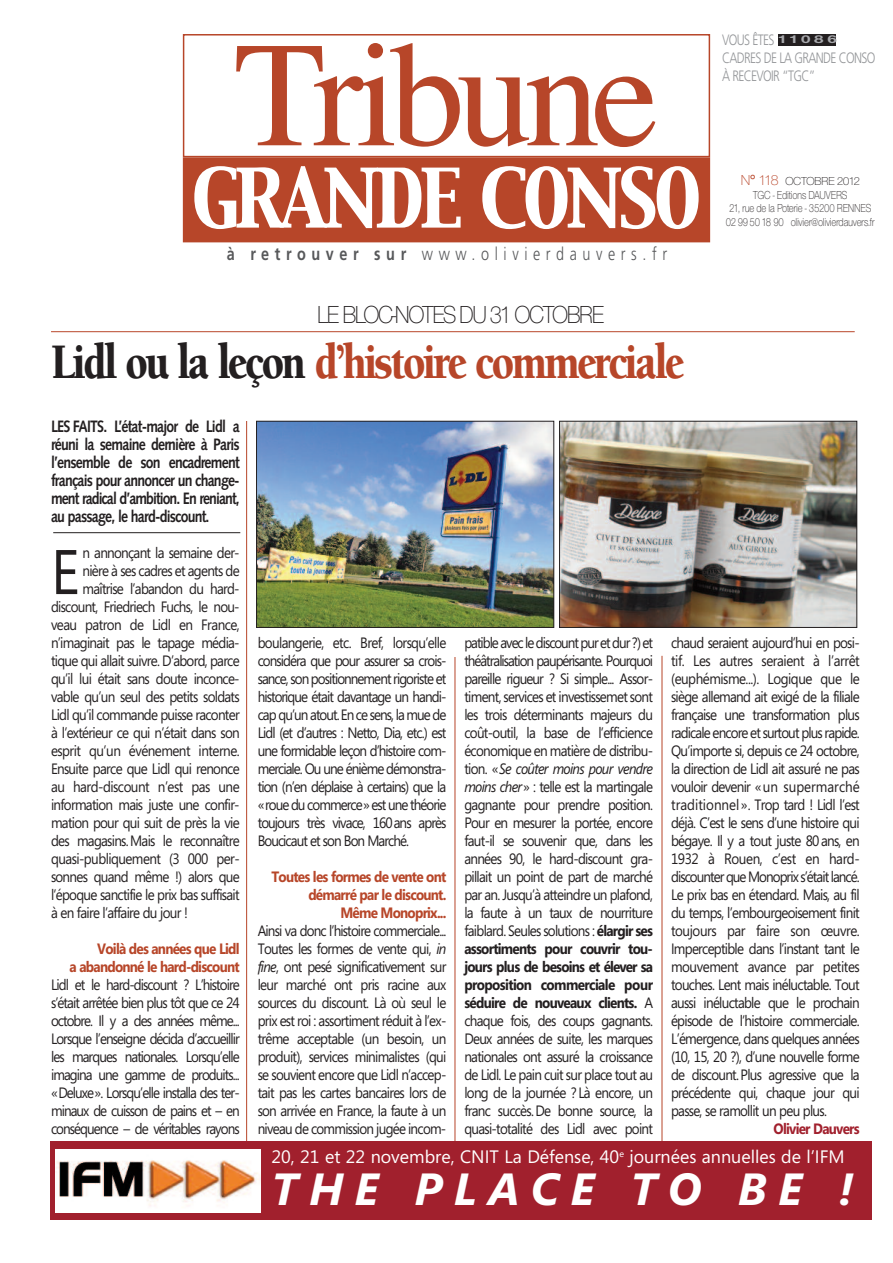
<style>
.page{position:relative;width:893px;height:1263px;background:#fff}
.page>*{position:absolute;margin:0;border:0;box-sizing:border-box;transform-origin:0 0}
.t1{font:150px "Times";letter-spacing:-.05em;color:#b74629}
.t2{font:72px "Capitals";letter-spacing:-.065em;color:#fff}
.t3{font:62.85px "Segoe";color:#231f20;scale:.9 1}
.t4{font:900 51px "Berkeley";letter-spacing:-.055em;color:#b74629;scale:.82 1}
.t5{font:italic 700 45px "Segoe";letter-spacing:.25em;color:#fff}
.t6{font:300 25.5px "Nimbus Sans Novus T";letter-spacing:-.09em;color:#231f20;scale:.9 1}
.t7{font:18px "Segoe";color:#fff}
.t8{font:300 18px "Frutiger";letter-spacing:.39em;color:#57585a;scale:.8 1}
.t9{font:700 16.5px/18px "Syntax";letter-spacing:-.065em;color:#231f20;text-align:justify;scale:.85 1}
.t10{font:15px/18px "Segoe";letter-spacing:-.055em;color:#231f20;text-align:justify;scale:.9 1}
.t11{font:700 15px/18px "Segoe";letter-spacing:-.06em;color:#b74629;text-align:right;scale:.9 1}
.t12{font:300 15px/18px "Frutiger";letter-spacing:-.055em;color:#939598;scale:.8 1}
.t13{font:15px "Segoe";letter-spacing:-.035em;color:#231f20;scale:.9 1}
.t14{font:700 15px "Segoe";letter-spacing:-.06em;color:#a1202d;scale:.9 1}
.t15{font:300 12px/13.5px "Nimbus Sans Novus T";letter-spacing:-.03em;color:#231f20;text-align:center}
.t16{font:700 11.7px "Nimbus Sans Novus T";letter-spacing:.145em;color:#a8a9ad;scale:1.54 1}
.s1{font-weight:700}
.s2{color:#231f20}
.s3{font-size:15px;color:#b9472b}
.s4{font-style:italic}
</style>
<div class="page">
<div style="left:183px;top:34px;width:527px;height:123px;border:2px solid #b74629"></div>
<div style="left:184px;top:159px;width:525px;height:82px;background:#b74629"></div>
<div style="left:183px;top:157px;width:527px;height:85px;border:2px solid #b74629"></div>
<div style="left:778px;top:34px;width:58px;height:12px;background:#231f20"></div>
<hr style="left:51px;top:331px;width:804px;height:1px;background:#b9472b">
<hr style="left:246px;top:421px;width:1px;height:787px;background:#b74629">
<hr style="left:455px;top:657px;width:1px;height:549px;background:#b74629">
<hr style="left:662px;top:656px;width:1px;height:553px;background:#b74629">
<hr style="left:53px;top:532px;width:187px;height:1px;background:#231f20">
<img style="left:258px;top:423px;width:294px;height:203px">
<div style="left:256px;top:421px;width:298px;height:207px;border:1px solid #231f20"></div>
<img style="left:561px;top:423px;width:294px;height:203px">
<div style="left:559px;top:421px;width:298px;height:207px;border:1px solid #231f20"></div>
<div style="left:51px;top:1141px;width:821px;height:78px;background:#a1202d"></div>
<img style="left:55px;top:1150px;width:206px;height:63px">
<h1 class="t1" style="left:234px;top:33px;width:426px">Tribune</h1>
<h2 class="t2" style="left:191px;top:156px;width:512px">GRANDE CONSO</h2>
<p class="t8" style="left:227px;top:247px;width:552px"><span class="s1">à retrouver sur</span> www.olivierdauvers.fr</p>
<h3 class="t6" style="left:317px;top:299px;width:321px">LE BLOC-NOTES DU 31 OCTOBRE</h3>
<h3 class="t4" style="left:51px;top:342px;width:773px"><span class="s2">Lidl ou la leçon</span> d’histoire commerciale</h3>
<p class="t12" style="left:722px;top:32px;width:193px">VOUS ÊTES<br>CADRES DE LA GRANDE CONSO<br>À RECEVOIR “TGC”</p>
<p class="t16" style="left:777px;top:32px;width:40px">11086</p>
<p class="t15" style="left:726px;top:174px;width:150px"><span class="s3">N° 118</span> OCTOBRE 2012<br>TGC - Editions DAUVERS<br>21, rue de la Poterie - 35200 RENNES<br>02 99 50 18 90 olivier@olivierdauvers.fr</p>
<p class="t9" style="left:51px;top:419px;width:223px">LES FAITS. L’état-major de Lidl a réuni la semaine dernière à Paris l’ensemble de son encadrement français pour annoncer un change&shy;ment radical d’ambition. En reniant, au passage, le hard-discount.</p>
<h3 class="t3" style="left:51px;top:527px;width:33px">E</h3>
<p class="t10" style="left:83px;top:543px;width:176px">n annonçant la semaine der-</p>
<p class="t10" style="left:83px;top:561px;width:176px">nière à ses cadres et agents de</p>
<p class="t10" style="left:83px;top:579px;width:176px">maîtrise l’abandon du hard-</p>
<p class="t10" style="left:51px;top:597px;width:211px">discount, Friedriech Fuchs, le nou-</p>
<p class="t10" style="left:51px;top:615px;width:211px">veau patron de Lidl en France,</p>
<p class="t10" style="left:51px;top:633px;width:211px">n’imaginait pas le tapage média-</p>
<p class="t10" style="left:51px;top:651px;width:211px">tique qui allait suivre. D’abord, parce</p>
<p class="t10" style="left:51px;top:669px;width:211px">qu’il lui était sans doute inconce-</p>
<p class="t10" style="left:51px;top:687px;width:211px">vable qu’un seul des petits soldats</p>
<p class="t10" style="left:51px;top:705px;width:211px">Lidl qu’il commande puisse raconter</p>
<p class="t10" style="left:51px;top:723px;width:211px">à l’extérieur ce qui n’était dans son</p>
<p class="t10" style="left:51px;top:741px;width:211px">esprit qu’un événement interne.</p>
<p class="t10" style="left:51px;top:759px;width:211px">Ensuite parce que Lidl qui renonce</p>
<p class="t13" style="left:51px;top:776px;width:211px">au hard-discount n’est pas une</p>
<p class="t10" style="left:51px;top:795px;width:211px">information mais juste une confir-</p>
<p class="t10" style="left:51px;top:813px;width:211px">mation pour qui suit de près la vie</p>
<p class="t10" style="left:51px;top:831px;width:211px">des magasins. Mais le reconnaître</p>
<p class="t10" style="left:51px;top:849px;width:211px">quasi-publiquement (3 000 per-</p>
<p class="t10" style="left:51px;top:867px;width:211px">sonnes quand même !) alors que</p>
<p class="t10" style="left:51px;top:885px;width:211px">l’époque sanctifie le prix bas suffisait</p>
<p class="t10" style="left:51px;top:903px;width:154px">à en faire l’affaire du jour !</p>
<p class="t11" style="left:70px;top:939px;width:190px">Voilà des années que Lidl<br>a abandonné le hard-discount</p>
<p class="t10" style="left:51px;top:975px;width:211px">Lidl et le hard-discount ? L’histoire s’était arrêtée bien plus tôt que ce 24 octobre. Il y a des années même...<br>Lorsque l’enseigne décida d’accueillir les marques nationales. Lorsqu’elle imagina une gamme de produits... «Deluxe». Lorsqu’elle installa des ter&shy;minaux de cuisson de pains et – en conséquence – de véritables rayons</p>
<p class="t10" style="left:258px;top:633px;width:211px">boulangerie, etc. Bref, lorsqu’elle considéra que pour assurer sa crois&shy;sance, son positionnement rigoriste et historique était davantage un handi&shy;cap qu’un atout.En ce sens, la mue de Lidl (et d’autres : Netto, Dia, etc.) est une formidable leçon d’histoire com&shy;merciale. Ou une énième démonstra&shy;tion (n’en déplaise à certains) que la «roue du commerce» est une théorie toujours très vivace, 160ans après Boucicaut et son Bon Marché.</p>
<p class="t11" style="left:271px;top:867px;width:196px">Toutes les formes de vente ont démarré par le discount.<br>Même Monoprix...</p>
<p class="t10" style="left:258px;top:921px;width:211px">Ainsi va donc l’histoire commerciale...<br>Toutes les formes de vente qui, <span class="s4">in fine</span>, ont pesé significativement sur leur marché ont pris racine aux sources du discount. Là où seul le prix est roi : assortiment réduit à l’ex&shy;trême acceptable (un besoin, un produit), services minimalistes (qui se souvient encore que Lidl n’accep&shy;tait pas les cartes bancaires lors de son arrivée en France, la faute à un niveau de commission jugée incom-</p>
<p class="t10" style="left:464px;top:633px;width:211px">patible avec le discount pur et dur ?) et théâtralisation paupérisante. Pourquoi pareille rigueur ? Si simple... Assor&shy;timent, services et investissemet sont les trois déterminants majeurs du coût-outil, la base de l’efficience économique en matière de distribu&shy;tion. «<span class="s4">Se coûter moins pour vendre moins cher</span>» : telle est la martingale gagnante pour prendre position.<br>Pour en mesurer la portée, encore faut-il se souvenir que, dans les années 90, le hard-discount gra&shy;pillait un point de part de marché par an. Jusqu’à atteindre un plafond, la faute à un taux de nourriture faiblard. Seules solutions : <span class="s1">élargir ses assortiments pour couvrir tou&shy;jours plus de besoins et élever sa proposition commerciale pour séduire de nouveaux clients.</span> A chaque fois, des coups gagnants.<br>Deux années de suite, les marques nationales ont assuré la croissance de Lidl. Le pain cuit sur place tout au long de la journée ? Là encore, un franc succès. De bonne source, la quasi-totalité des Lidl avec point</p>
<p class="t10" style="left:671px;top:633px;width:211px">chaud seraient aujourd’hui en posi&shy;tif. Les autres seraient à l’arrêt (euphémisme...). Logique que le siège allemand ait exigé de la filiale française une transformation plus radicale encore et surtout plus rapide.<br>Qu’importe si, depuis ce 24 octobre, la direction de Lidl ait assuré ne pas vouloir devenir «un supermarché traditionnel». Trop tard ! Lidl l’est déjà. C’est le sens d’une histoire qui bégaye. Il y a tout juste 80 ans, en 1932 à Rouen, c’est en hard&shy;discounter que Monoprix s’était lancé.<br>Le prix bas en étendard. Mais, au fil du temps, l’embourgeoisement finit toujours par faire son œuvre.<br>Imperceptible dans l’instant tant le mouvement avance par petites touches. Lent mais inéluctable. Tout aussi inéluctable que le prochain épisode de l’histoire commerciale.<br>L’émergence, dans quelques années (10, 15, 20 ?), d’une nouvelle forme de discount. Plus agressive que la précédente qui, chaque jour qui passe, se ramollit un peu plus.</p>
<p class="t14" style="left:773px;top:1118px;width:97px">Olivier Dauvers</p>
<p class="t7" style="left:272px;top:1144px;width:575px">20, 21 et 22 novembre, CNIT La Défense, 40<sup>e</sup> journées annuelles de l’IFM</p>
<h3 class="t5" style="left:272px;top:1157px;width:584px">THE PLACE TO BE !</h3>
</div>
